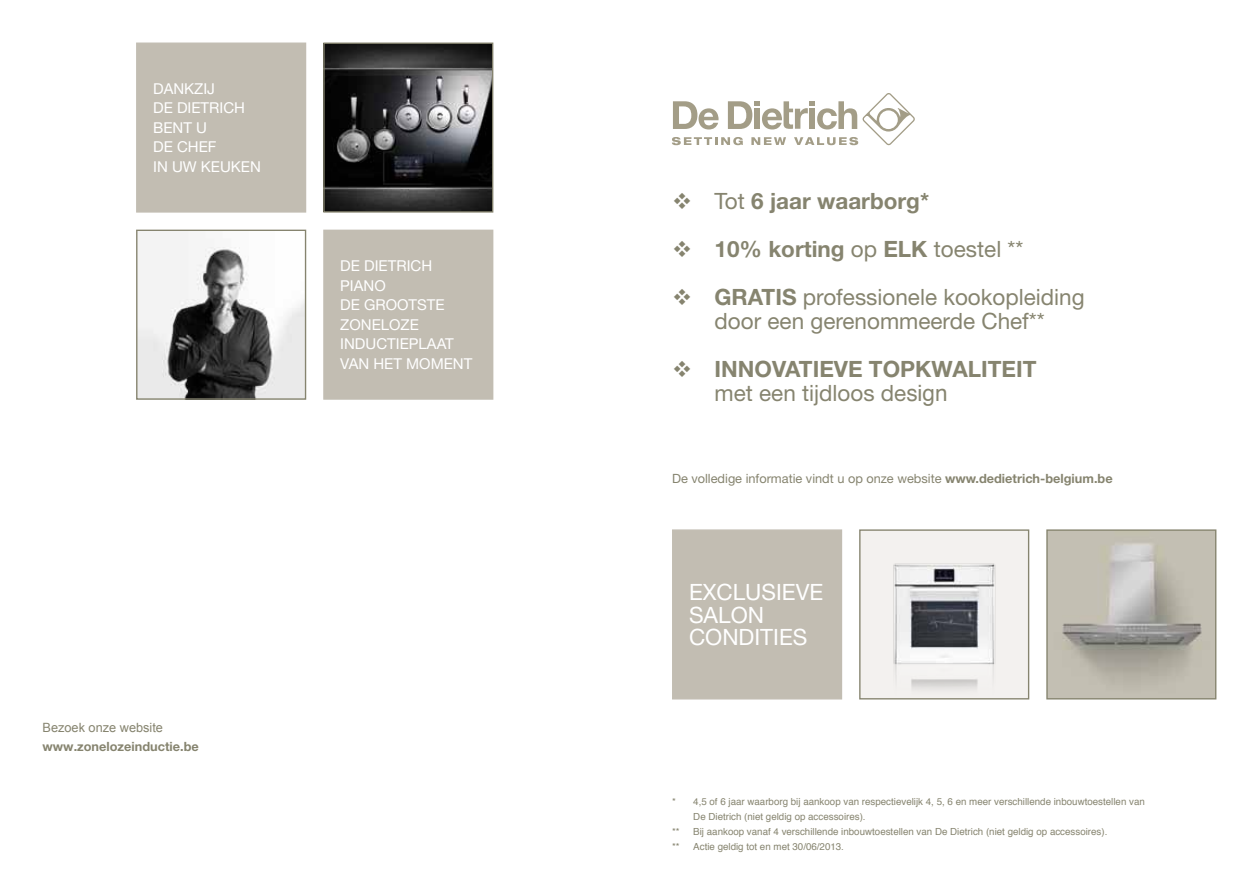
<style>
.page{position:relative;width:1259px;height:893px;background:#fff}
.page>*{position:absolute;margin:0;border:0;box-sizing:border-box;transform-origin:0 0}
.t1{font:700 22.5px/24px "Helvetica Neue LT Std";color:#86846f}
.t2{font:22.5px/24px "Helvetica Neue LT Std";color:#86846f}
.t3{font:22.5px/22.5px "Helvetica Neue LT Std";color:#fff}
.t4{font:15px/19.5px "Helvetica Neue LT Std";color:#fff}
.t5{font:12.75px "Helvetica Neue LT Std";color:#86846f}
.t6{font:700 12.75px "Helvetica Neue LT Std";color:#86846f}
.t7{font:12.75px "Arial";color:#86846f}
.t8{font:9.75px "Helvetica";color:#86846f}
.s1{font-weight:400}
.s2{font-family:"Helvetica";font-weight:400}
.s3{font-weight:700}
</style>
<div class="page">
<img style="left:325px;top:45px;width:166px;height:166px">
<div style="left:323px;top:43px;width:170px;height:170px;border:1px solid #86846f"></div>
<div style="left:136px;top:43px;width:170px;height:170px;background:#c2bdb2;border:1px solid #c2bdb2"></div>
<img style="left:138px;top:232px;width:166px;height:166px">
<div style="left:136px;top:230px;width:170px;height:170px;border:1px solid #86846f"></div>
<div style="left:323px;top:230px;width:170px;height:170px;background:#c2bdb2;border:1px solid #c2bdb2"></div>
<svg style="left:672px;top:93px;width:243px;height:52px"></svg>
<div style="left:672px;top:529px;width:170px;height:170px;background:#c2bdb2;border:1px solid #c2bdb2"></div>
<img style="left:1048px;top:531px;width:166px;height:166px">
<div style="left:1046px;top:529px;width:170px;height:170px;border:1px solid #86846f"></div>
<img style="left:861px;top:531px;width:166px;height:166px">
<div style="left:859px;top:529px;width:170px;height:170px;border:1px solid #86846f"></div>
<h2 class="t4" style="left:153px;top:79px;width:109px">DANKZIJ<br>DE DIETRICH<br>BENT U<br>DE CHEF<br>IN UW KEUKEN</h2>
<h2 class="t4" style="left:340px;top:256px;width:134px">DE DIETRICH<br>PIANO<br>DE GROOTSTE<br>ZONELOZE<br>INDUCTIEPLAAT<br>VAN HET MOMENT</h2>
<h3 class="t7" style="left:43px;top:719px;width:122px">Bezoek onze website</h3>
<h3 class="t6" style="left:43px;top:739px;width:158px">www.zonelozeinductie.be</h3>
<h1 class="t1" style="left:672px;top:188px;width:259px">❖ <span class="s1">Tot</span> 6 jaar waarborg*</h1>
<h1 class="t1" style="left:672px;top:236px;width:353px">❖ 10% korting <span class="s1">op</span> ELK <span class="s1">toestel **</span></h1>
<h1 class="t1" style="left:672px;top:284px;width:74px">❖ Gratis</h1>
<h1 class="t2" style="left:714px;top:284px;width:372px;text-indent:88px">professionele kookopleiding door een gerenommeerde Chef**</h1>
<h1 class="t1" style="left:714px;top:356px;width:323px;text-indent:-43px">❖ INNOVATIEVE TOPKWALITEIT <span class="s1">met een tijdloos de</span><span class="s2">sign</span></h1>
<h3 class="t5" style="left:672px;top:471px;width:442px">De volledige informatie vindt u op onze website <span class="s3">www.dedietrich-belgium.be</span></h3>
<h1 class="t3" style="left:689px;top:580px;width:136px">EXCLUSIEVE<br>SALON<br>CONDITIES</h1>
<p class="t8" style="left:672px;top:794px;width:474px">* 4,5 of 6 jaar waarborg bij aankoop van respectievelijk 4, 5, 6 en meer verschillende inbouwtoestellen van</p>
<p class="t8" style="left:693px;top:809px;width:174px">De Dietrich (niet geldig op accessoires).</p>
<p class="t8" style="left:672px;top:824px;width:9px">**</p>
<p class="t8" style="left:693px;top:824px;width:416px">Bij aankoop vanaf 4 verschillende inbouwtoestellen van De Dietrich (niet geldig op accessoires).</p>
<p class="t8" style="left:672px;top:839px;width:9px">**</p>
<p class="t8" style="left:693px;top:839px;width:152px">Actie geldig tot en met 30/06/2013.</p>
</div>
